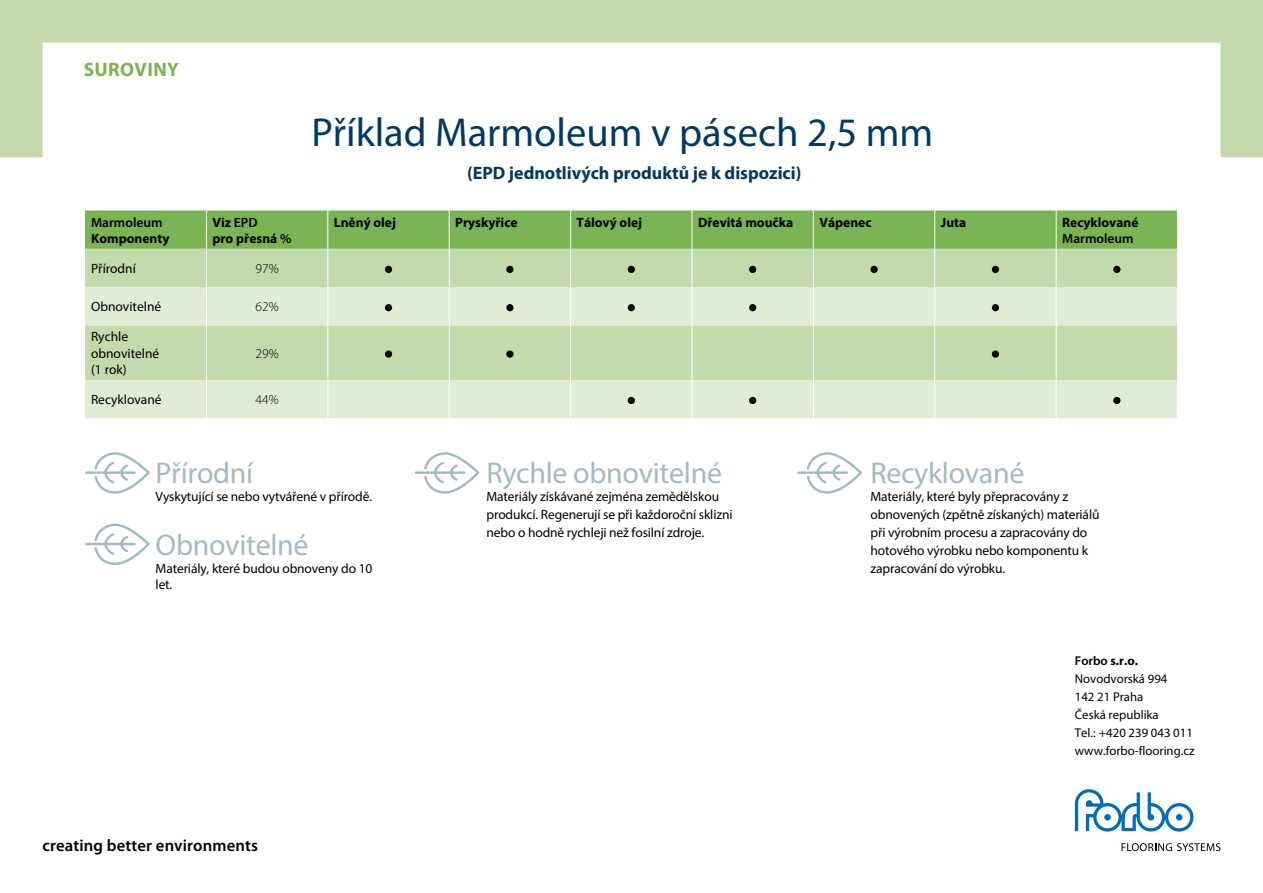
<style>
.page{position:relative;width:1263px;height:893px;background:#fff}
.page>*{position:absolute;margin:0;border:0;box-sizing:border-box;transform-origin:0 0}
.t1{font:40.5px "Myriad Pro";color:#003962}
.t2{font:30px "Myriad Pro";letter-spacing:-.01em;color:#a5b9c4}
.t3{font:700 19.5px "Myriad Pro";letter-spacing:.02em;color:#7bb454}
.t4{font:700 18px "Myriad Pro";color:#003962}
.t5{font:600 16.65px "Myriad Pro";letter-spacing:.01em;color:#000}
.t6{font:13.5px/18px "Myriad Pro";letter-spacing:-.01em;color:#000}
.t7{font:700 13.5px/16.2px "Myriad Pro";color:#000}
.t8{font:600 13.5px "Myriad Pro";color:#000}
.t9{font:300 13.5px "Myriad Pro";color:#000}
.t10{font:12.75px/18px "Myriad Pro";color:#000}
.s1{font-weight:600}
.s2{font-weight:700}
</style>
<div class="page">
<div style="left:0;top:0;width:1263px;height:179px;border:43px solid #c2daac"></div>
<svg style="left:1121px;top:843px;width:99px;height:8px"></svg>
<svg style="left:1075px;top:789px;width:118px;height:42px"></svg>
<div style="left:85px;top:210px;width:1092px;height:39px;background:#7bb454"></div>
<div style="left:85px;top:249px;width:1092px;height:38px;background:#c2daac"></div>
<svg style="left:85px;top:287px;width:1092px;height:131px;background:#d4e4c5"></svg>
<hr style="left:206px;top:210px;width:1px;height:39px;background:#fff">
<hr style="left:327px;top:210px;width:1px;height:39px;background:#fff">
<hr style="left:449px;top:210px;width:1px;height:39px;background:#fff">
<hr style="left:570px;top:210px;width:1px;height:39px;background:#fff">
<hr style="left:692px;top:210px;width:1px;height:39px;background:#fff">
<hr style="left:813px;top:210px;width:1px;height:39px;background:#fff">
<hr style="left:934px;top:210px;width:1px;height:39px;background:#fff">
<hr style="left:1056px;top:210px;width:1px;height:39px;background:#fff">
<hr style="left:206px;top:249px;width:1px;height:38px;background:#fff">
<hr style="left:327px;top:249px;width:1px;height:38px;background:#fff">
<hr style="left:449px;top:249px;width:1px;height:38px;background:#fff">
<hr style="left:570px;top:249px;width:1px;height:38px;background:#fff">
<hr style="left:692px;top:249px;width:1px;height:38px;background:#fff">
<hr style="left:813px;top:249px;width:1px;height:38px;background:#fff">
<hr style="left:934px;top:249px;width:1px;height:38px;background:#fff">
<hr style="left:1056px;top:249px;width:1px;height:38px;background:#fff">
<hr style="left:206px;top:287px;width:1px;height:38px;background:#fff">
<hr style="left:327px;top:287px;width:1px;height:38px;background:#fff">
<hr style="left:449px;top:287px;width:1px;height:38px;background:#fff">
<hr style="left:570px;top:287px;width:1px;height:38px;background:#fff">
<hr style="left:692px;top:287px;width:1px;height:38px;background:#fff">
<hr style="left:813px;top:287px;width:1px;height:38px;background:#fff">
<hr style="left:934px;top:287px;width:1px;height:38px;background:#fff">
<hr style="left:1056px;top:287px;width:1px;height:38px;background:#fff">
<hr style="left:206px;top:325px;width:1px;height:55px;background:#fff">
<hr style="left:327px;top:325px;width:1px;height:55px;background:#fff">
<hr style="left:449px;top:325px;width:1px;height:55px;background:#fff">
<hr style="left:570px;top:325px;width:1px;height:55px;background:#fff">
<hr style="left:692px;top:325px;width:1px;height:55px;background:#fff">
<hr style="left:813px;top:325px;width:1px;height:55px;background:#fff">
<hr style="left:934px;top:325px;width:1px;height:55px;background:#fff">
<hr style="left:1056px;top:325px;width:1px;height:55px;background:#fff">
<hr style="left:206px;top:380px;width:1px;height:38px;background:#fff">
<hr style="left:327px;top:380px;width:1px;height:38px;background:#fff">
<hr style="left:449px;top:380px;width:1px;height:38px;background:#fff">
<hr style="left:570px;top:380px;width:1px;height:38px;background:#fff">
<hr style="left:692px;top:380px;width:1px;height:38px;background:#fff">
<hr style="left:813px;top:380px;width:1px;height:38px;background:#fff">
<hr style="left:934px;top:380px;width:1px;height:38px;background:#fff">
<hr style="left:1056px;top:380px;width:1px;height:38px;background:#fff">
<div style="left:385px;top:266px;width:7px;height:7px;background:#000;border-radius:50%"></div>
<div style="left:506px;top:266px;width:7px;height:7px;background:#000;border-radius:50%"></div>
<div style="left:628px;top:266px;width:7px;height:7px;background:#000;border-radius:50%"></div>
<div style="left:749px;top:266px;width:7px;height:7px;background:#000;border-radius:50%"></div>
<div style="left:870px;top:266px;width:8px;height:7px;background:#000;border-radius:50%"></div>
<div style="left:992px;top:266px;width:7px;height:7px;background:#000;border-radius:50%"></div>
<div style="left:1113px;top:266px;width:7px;height:7px;background:#000;border-radius:50%"></div>
<div style="left:385px;top:304px;width:7px;height:7px;background:#000;border-radius:50%"></div>
<div style="left:506px;top:304px;width:7px;height:7px;background:#000;border-radius:50%"></div>
<div style="left:628px;top:304px;width:7px;height:7px;background:#000;border-radius:50%"></div>
<div style="left:749px;top:304px;width:7px;height:7px;background:#000;border-radius:50%"></div>
<div style="left:992px;top:304px;width:7px;height:7px;background:#000;border-radius:50%"></div>
<div style="left:385px;top:350px;width:7px;height:8px;background:#000;border-radius:50%"></div>
<div style="left:506px;top:350px;width:7px;height:8px;background:#000;border-radius:50%"></div>
<div style="left:992px;top:350px;width:7px;height:8px;background:#000;border-radius:50%"></div>
<div style="left:628px;top:397px;width:7px;height:7px;background:#000;border-radius:50%"></div>
<div style="left:749px;top:397px;width:7px;height:7px;background:#000;border-radius:50%"></div>
<div style="left:1113px;top:397px;width:7px;height:7px;background:#000;border-radius:50%"></div>
<svg style="left:85px;top:452px;width:65px;height:42px"></svg>
<svg style="left:415px;top:452px;width:64px;height:42px"></svg>
<svg style="left:797px;top:452px;width:65px;height:42px"></svg>
<svg style="left:85px;top:524px;width:65px;height:41px"></svg>
<h3 class="t3" style="left:84px;top:57px;width:97px">SUROVINY</h3>
<p class="t8" style="left:91px;top:215px;width:73px">Marmoleum</p>
<p class="t7" style="left:91px;top:230px;width:80px">Komponenty</p>
<h1 class="t1" style="left:311px;top:108px;width:623px">Příklad Marmoleum v pásech 2,5 mm</h1>
<h3 class="t4" style="left:467px;top:161px;width:336px">(EPD jednotlivých produktů je k dispozici)</h3>
<p class="t7" style="left:212px;top:214px;width:81px">Viz <span class="s1">EPD<br></span>pro přesná <span class="s1">%</span></p>
<p class="t7" style="left:334px;top:214px;width:64px">Lněný olej</p>
<p class="t7" style="left:455px;top:214px;width:64px">Pryskyřice</p>
<p class="t7" style="left:577px;top:214px;width:67px">Tálový olej</p>
<p class="t7" style="left:698px;top:214px;width:97px">Dřevitá moučka</p>
<p class="t7" style="left:819px;top:214px;width:54px">Vápenec</p>
<p class="t7" style="left:941px;top:214px;width:27px">Juta</p>
<p class="t7" style="left:1062px;top:214px;width:78px">Recyklované</p>
<p class="t8" style="left:1062px;top:231px;width:73px">Marmoleum</p>
<p class="t6" style="left:91px;top:259px;width:46px">Přírodní</p>
<p class="t9" style="left:256px;top:260px;width:25px">97%</p>
<p class="t6" style="left:91px;top:298px;width:72px">Obnovitelné</p>
<p class="t9" style="left:256px;top:299px;width:25px">62%</p>
<p class="t6" style="left:91px;top:329px;width:70px;line-height:16.2px">Rychle obnovitelné (1 rok)</p>
<p class="t9" style="left:256px;top:345px;width:25px">29%</p>
<p class="t6" style="left:91px;top:390px;width:72px">Recyklované</p>
<p class="t9" style="left:256px;top:391px;width:25px">44%</p>
<h2 class="t2" style="left:156px;top:454px;width:99px">Přírodní</h2>
<p class="t6" style="left:156px;top:487px;width:218px">Vyskytující se nebo vytvářené v přírodě.</p>
<h2 class="t2" style="left:156px;top:526px;width:155px">Obnovitelné</h2>
<p class="t6" style="left:156px;top:560px;width:218px;line-height:16.2px">Materiály, které budou obnoveny do 10 let.</p>
<p class="t5" style="left:43px;top:836px;width:217px">creating better environments</p>
<h2 class="t2" style="left:486px;top:454px;width:237px">Rychle obnovitelné</h2>
<p class="t6" style="left:486px;top:487px;width:247px">Materiály získávané zejména zemědělskou produkcí. Regenerují se při každoroční sklizni nebo o hodně rychleji než fosilní zdroje.</p>
<h2 class="t2" style="left:870px;top:454px;width:155px">Recyklované</h2>
<p class="t6" style="left:870px;top:487px;width:230px">Materiály, které byly přepracovány z obnovených (zpětně získaných) materiálů při výrobním procesu a zapracovány do hotového výrobku nebo komponentu k zapracování do výrobku.</p>
<p class="t10" style="left:1075px;top:652px;width:121px"><span class="s1">Forbo</span> <span class="s2">s.r.o.<br></span>Novodvorská 994<br>142 21 Praha<br>Česká republika<br>Tel.: +420 239 043 011 www.forbo-flooring.cz</p>
</div>
